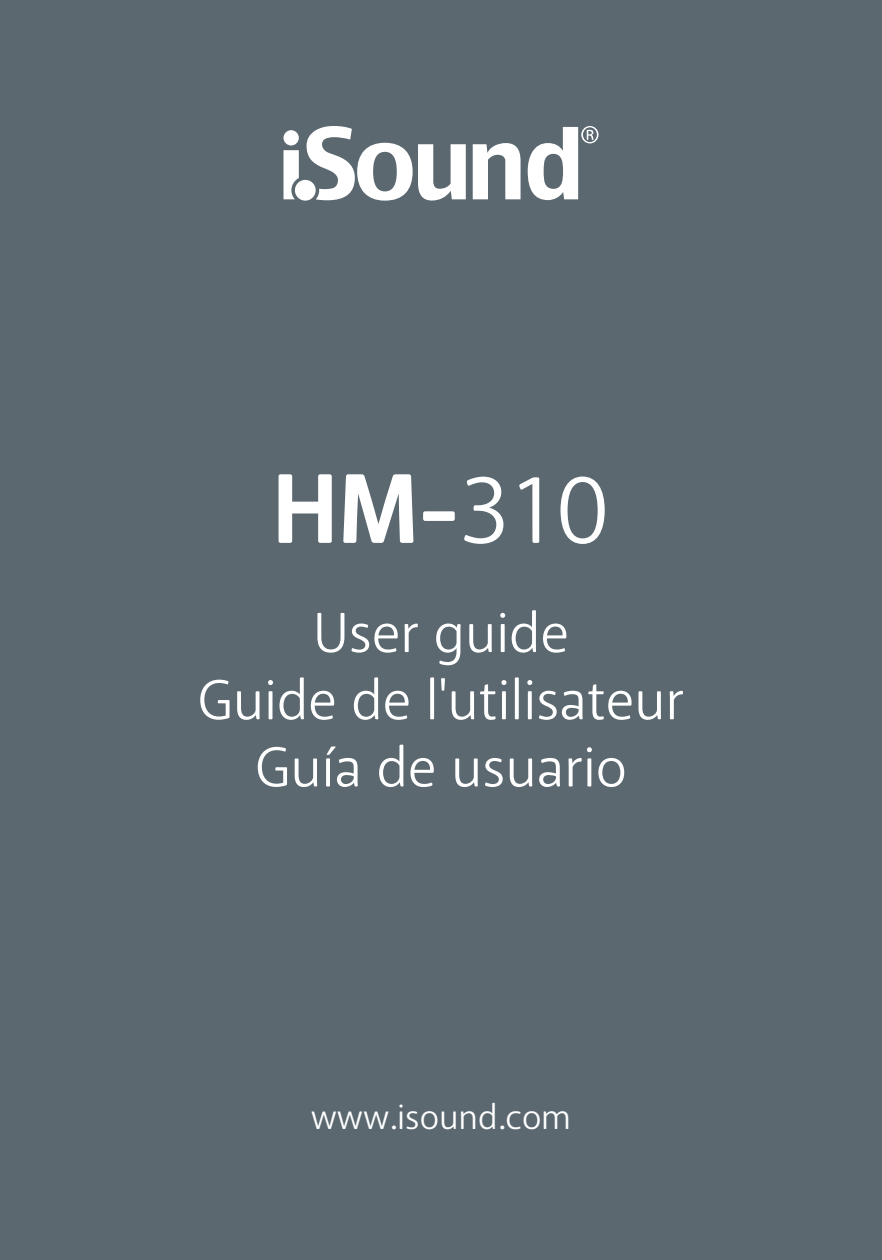
<style>
.page{position:relative;width:882px;height:1260px;background:#5b6870}
.page>*{position:absolute;margin:0;border:0;box-sizing:border-box;transform-origin:0 0}
.t1{font:700 98px "Anago";color:#fff}
.t2{font:56px/67.2px "Anago";color:#fff;text-align:center}
.t3{font:35px "Anago";color:#fff}
.s1{font-weight:400}
</style>
<div class="page">
<div style="left:295px;top:180px;width:21px;height:21px;background:#fff;border-radius:50%"></div>
<div style="left:284px;top:130px;width:15px;height:16px;background:#fff;border-radius:50%"></div>
<svg style="left:284px;top:150px;width:15px;height:49px"></svg>
<svg style="left:528px;top:126px;width:71px;height:74px"></svg>
<svg style="left:473px;top:143px;width:48px;height:56px"></svg>
<svg style="left:307px;top:126px;width:159px;height:75px"></svg>
<h1 class="t1" style="left:272px;top:447px;width:339px">HM-<span class="s1">310</span></h1>
<p class="t2" style="left:198px;top:600px;width:488px">User guide<br>Guide de l'utilisateur<br>Guía de usuario</p>
<p class="t3" style="left:311px;top:1095px;width:262px">www.isound.com</p>
</div>
